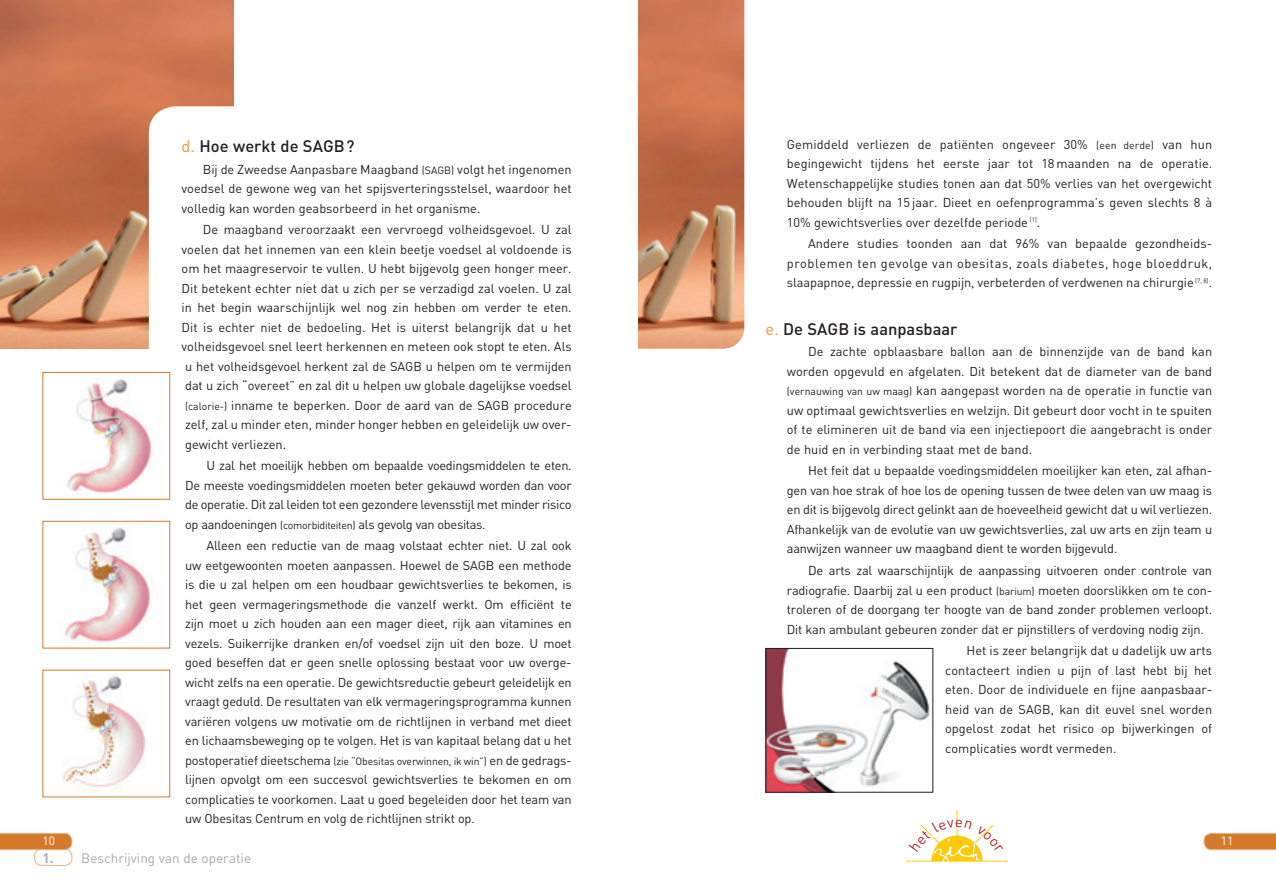
<style>
.page{position:relative;width:1276px;height:893px;background:#fff}
.page>*{position:absolute;margin:0;border:0;box-sizing:border-box;transform-origin:0 0}
.t1{font:500 16.5px "DIN";color:#231f20}
.t2{font:13.5px "DIN";color:#a8a9ad}
.t3{font:12.75px/19.5px "DIN";letter-spacing:-.005em;color:#231f20;text-align:justify}
.t4{font:12px "DIN";color:#fff}
.s1{font-weight:400;color:#f7943c}
.s2{font-size:10.5px}
.s3{font-weight:700}
</style>
<div class="page">
<div style="left:34px;top:849px;width:38px;height:17px;border:1px solid #e9b487;border-radius:7px"></div>
<img style="left:0;top:0;width:234px;height:349px">
<div style="left:149px;top:106px;width:553px;height:277px;background:#fff;border-radius:27px"></div>
<img style="left:638px;top:0;width:106px;height:349px">
<svg style="left:0;top:833px;width:72px;height:17px"></svg>
<svg style="left:1203px;top:833px;width:73px;height:17px"></svg>
<img style="left:67px;top:379px;width:85px;height:115px">
<div style="left:43px;top:372px;width:127px;height:128px;border:1px solid #d5792b"></div>
<img style="left:64px;top:527px;width:87px;height:116px">
<div style="left:43px;top:521px;width:127px;height:127px;border:1px solid #d5792b"></div>
<img style="left:62px;top:676px;width:84px;height:111px">
<img style="left:767px;top:650px;width:163px;height:141px">
<div style="left:765px;top:648px;width:168px;height:145px;border:1px solid #231f20"></div>
<svg style="left:906px;top:810px;width:102px;height:52px"></svg>
<p class="t1" style="left:182px;top:135px;width:175px"><span class="s1">d.</span> Hoe werkt de sagb ?</p>
<p class="t3" style="left:182px;top:159px;width:392px;text-indent:21px">Bij de Zweedse Aanpasbare Maagband <span class="s2">(SAGB)</span> volgt het ingenomen voedsel de gewone weg van het spijsverteringsstelsel, waardoor het volledig kan worden geabsorbeerd in het organisme.</p>
<p class="t3" style="left:182px;top:220px;width:392px;text-indent:21px">De maagband veroorzaakt een vervroegd volheidsgevoel. U zal voelen dat het innemen van een klein beetje voedsel al voldoende is om het maagreservoir te vullen. U hebt bijgevolg geen honger meer.<br>Dit betekent echter niet dat u zich per se verzadigd zal voelen. U zal in het begin waarschijnlijk wel nog zin hebben om verder te eten.<br>Dit is echter niet de bedoeling. Het is uiterst belangrijk dat u het volheidsgevoel snel leert herkennen en meteen ook stopt te eten. Als u het volheidsgevoel herkent zal de SAGB u helpen om te vermijden dat u zich “overeet” en zal dit u helpen uw globale dagelijkse voedsel <span class="s2">(calorie-)</span> inname te beperken. Door de aard van de SAGB procedure zelf, zal u minder eten, minder honger hebben en geleidelijk uw over&shy;gewicht verliezen.</p>
<p class="t3" style="left:185px;top:456px;width:388px;text-indent:21px">U zal het moeilijk hebben om bepaalde voedingsmiddelen te eten.<br>De meeste voedingsmiddelen moeten beter gekauwd worden dan voor de operatie. Dit zal leiden tot een gezondere levensstijl met minder risico op aandoeningen <span class="s2">(comorbiditeiten)</span> als gevolg van obesitas.</p>
<p class="t3" style="left:185px;top:536px;width:388px;text-indent:21px">Alleen een reductie van de maag volstaat echter niet. U zal ook uw eetgewoonten moeten aanpassen. Hoewel de SAGB een methode is die u zal helpen om een houdbaar gewichtsverlies te bekomen, is het geen vermageringsmethode die vanzelf werkt. Om efficiënt te zijn moet u zich houden aan een mager dieet, rijk aan vitamines en vezels. Suikerrijke dranken en/of voedsel zijn uit den boze. U moet goed beseffen dat er geen snelle oplossing bestaat voor uw overge&shy;wicht zelfs na een operatie. De gewichtsreductie gebeurt geleidelijk en vraagt geduld. De resultaten van elk vermageringsprogramma kunnen variëren volgens uw motivatie om de richtlijnen in verband met dieet en lichaamsbeweging op te volgen. Het is van kapitaal belang dat u het postoperatief dieetschema <span class="s2">(zie “Obesitas overwinnen, ik win”)</span> en de gedrags&shy;lijnen opvolgt om een succesvol gewichtsverlies te bekomen en om complicaties te voorkomen. Laat u goed begeleiden door het team van uw Obesitas Centrum en volg de richtlijnen strikt op.</p>
<p class="t3" style="left:787px;top:134px;width:427px">Gemiddeld verliezen de patiënten ongeveer 30% <span class="s2">(een derde)</span> van hun begingewicht tijdens het eerste jaar tot 18 maanden na de operatie.<br>Wetenschappelijke studies tonen aan dat 50% verlies van het overgewicht behouden blijft na 15 jaar. Dieet en oefenprogramma’s geven slechts 8 à 10% gewichtsverlies over dezelfde periode <sup>(1)</sup>.</p>
<p class="t3" style="left:787px;top:234px;width:427px;text-align:left;text-indent:21px">Andere studies toonden aan dat 96% van bepaalde gezondheids&shy;problemen ten gevolge van obesitas, zoals diabetes, hoge bloeddruk, slaapapnoe, depressie en rugpijn, verbeterden of verdwenen na chirurgie <sup>(7,</sup> <sup>8)</sup>.</p>
<p class="t1" style="left:765px;top:318px;width:53px"><span class="s1">e.</span> De SAG</p>
<p class="t1" style="left:838px;top:318px;width:121px">B is aanpasbaar</p>
<p class="t3" style="left:787px;top:342px;width:427px;text-indent:21px">De zachte opblaasbare ballon aan de binnenzijde van de band kan worden opgevuld en afgelaten. Dit betekent dat de diameter van de band <span class="s2">(vernauwing van uw maag)</span> kan aangepast worden na de operatie in functie van uw optimaal gewichtsverlies en welzijn. Dit gebeurt door vocht in te spuiten of te elimineren uit de band via een injectiepoort die aangebracht is onder de huid en in verbinding staat met de band.</p>
<p class="t3" style="left:787px;top:461px;width:427px;text-indent:21px">Het feit dat u bepaalde voedingsmiddelen moeilijker kan eten, zal afhan&shy;gen van hoe strak of hoe los de opening tussen de twee delen van uw maag is en dit is bijgevolg direct gelinkt aan de hoeveelheid gewicht dat u wil verliezen.<br>Afhankelijk van de evolutie van uw gewichtsverlies, zal uw arts en zijn team u aanwijzen wanneer uw maagband dient te worden bijgevuld.</p>
<p class="t3" style="left:787px;top:560px;width:427px;text-indent:21px">De arts zal waarschijnlijk de aanpassing uitvoeren onder controle van radiografie. Daarbij zal u een product <span class="s2">(barium)</span> moeten doorslikken om te con&shy;troleren of de doorgang ter hoogte van de band zonder problemen verloopt.<br>Dit kan ambulant gebeuren zonder dat er pijnstillers of verdoving nodig zijn.</p>
<p class="t3" style="left:945px;top:641px;width:268px;text-indent:21px">Het is zeer belangrijk dat u dadelijk uw arts contacteert indien u pijn of last hebt bij het eten. Door de individuele en fijne aanpasbaar&shy;heid van de SAGB, kan dit euvel snel worden opgelost zodat het risico op bijwerkingen of complicaties wordt vermeden.</p>
<p class="t4" style="left:43px;top:833px;width:14px">10</p>
<p class="t4" style="left:1221px;top:833px;width:14px">11</p>
<p class="t2" style="left:43px;top:849px;width:210px"><span class="s3">1.</span> Beschrijving van de operatie</p>
</div>
